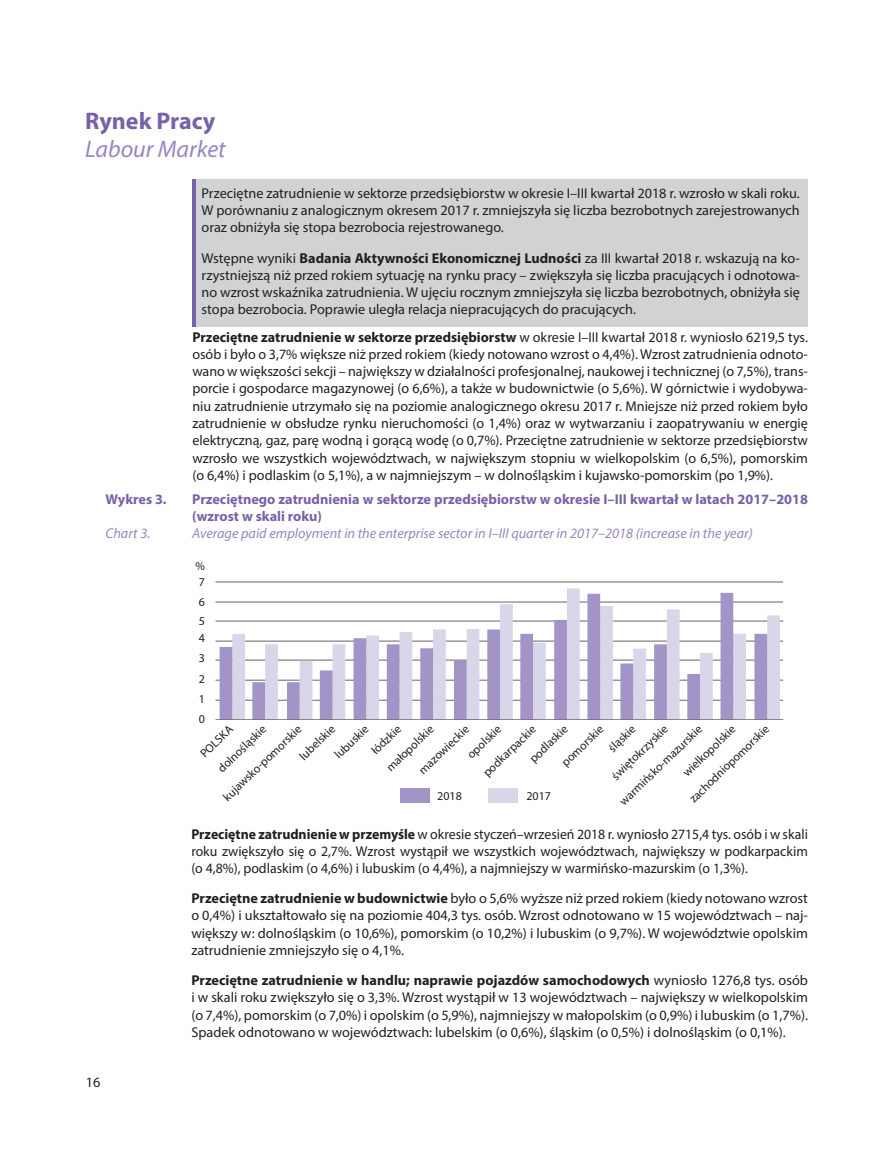
<style>
.page{position:relative;width:893px;height:1149px;background:#fff}
.page>*{position:absolute;margin:0;border:0;box-sizing:border-box;transform-origin:0 0}
.t1{font:italic 24px "Myriad Pro";color:#9786bf}
.t2{font:700 24px "Myriad Pro";color:#7761aa}
.t3{font:14.25px/17.2px "Myriad Pro";color:#231f20;text-align:justify}
.t4{font:700 14.25px/17.2px "Myriad Pro";color:#7761aa}
.t5{font:italic 14.25px "Myriad Pro";color:#9786bf}
.t6{font:12px/20.2px "Myriad Pro";color:#231f20}
.s1{font-weight:700}
</style>
<div class="page">
<hr style="left:192px;top:179px;width:4px;height:147px;background:#7761aa">
<div style="left:196px;top:179px;width:612px;height:65px;background:#d1d2d4"></div>
<div style="left:196px;top:243px;width:612px;height:83px;background:#d1d2d4"></div>
<hr style="left:216px;top:581px;width:567px;height:1px;background:#231f20">
<hr style="left:216px;top:601px;width:567px;height:1px;background:#231f20">
<hr style="left:216px;top:620px;width:567px;height:1px;background:#231f20">
<hr style="left:216px;top:640px;width:567px;height:1px;background:#231f20">
<hr style="left:216px;top:659px;width:567px;height:1px;background:#231f20">
<hr style="left:216px;top:679px;width:567px;height:1px;background:#231f20">
<hr style="left:216px;top:699px;width:567px;height:1px;background:#231f20">
<svg style="left:567px;top:588px;width:213px;height:130px;fill:#dad6ea"></svg>
<svg style="left:220px;top:592px;width:547px;height:126px"></svg>
<hr style="left:216px;top:718px;width:567px;height:1px;background:#231f20">
<div style="left:488px;top:788px;width:30px;height:15px;background:#dad6ea"></div>
<div style="left:401px;top:788px;width:29px;height:15px;background:#a394c7"></div>
<h1 class="t2" style="left:85px;top:105px;width:132px">Rynek Pracy</h1>
<h1 class="t1" style="left:85px;top:134px;width:142px">Labour Market</h1>
<p class="t4" style="left:105px;top:489px;width:63px">Wykres 3.</p>
<p class="t5" style="left:105px;top:524px;width:46px">Chart 3.</p>
<p class="t3" style="left:86px;top:1072px;width:16px">16</p>
<p class="t3" style="left:202px;top:184px;width:600px">Przeciętne zatrudnienie w sektorze przedsiębiorstw w okresie I–III kwartał 2018 r. wzrosło w skali roku.<br>W porównaniu z analogicznym okresem 2017 r. zmniejszyła się liczba bezrobotnych zarejestrowanych oraz obniżyła się stopa bezrobocia rejestrowanego.</p>
<p class="t3" style="left:202px;top:249px;width:600px">Wstępne wyniki <span class="s1">Badania Aktywności Ekonomicznej Ludności</span> za III kwartał 2018 r. wskazują na ko&shy;rzystniejszą niż przed rokiem sytuację na rynku pracy – zwiększyła się liczba pracujących i odnotowa&shy;no wzrost wskaźnika zatrudnienia. W ujęciu rocznym zmniejszyła się liczba bezrobotnych, obniżyła się stopa bezrobocia. Poprawie uległa relacja niepracujących do pracujących.</p>
<p class="t3" style="left:192px;top:328px;width:617px"><span class="s1">Przeciętne zatrudnienie w sektorze przedsiębiorstw</span> w okresie I–III kwartał 2018 r. wyniosło 6219,5 tys. osób i było o 3,7% większe niż przed rokiem (kiedy notowano wzrost o 4,4%). Wzrost zatrudnienia odnoto&shy;wano w większości sekcji – największy w działalności profesjonalnej, naukowej i technicznej (o 7,5%), trans&shy;porcie i gospodarce magazynowej (o 6,6%), a także w budownictwie (o 5,6%). W górnictwie i wydobywa&shy;niu zatrudnienie utrzymało się na poziomie analogicznego okresu 2017 r. Mniejsze niż przed rokiem było zatrudnienie w obsłudze rynku nieruchomości (o 1,4%) oraz w wytwarzaniu i zaopatrywaniu w energię elektryczną, gaz, parę wodną i gorącą wodę (o 0,7%). Przeciętne zatrudnienie w sektorze przedsiębiorstw wzrosło we wszystkich województwach, w największym stopniu w wielkopolskim (o 6,5%), pomorskim (o 6,4%) i podlaskim (o 5,1%), a w najmniejszym – w dolnośląskim i kujawsko-pomorskim (po 1,9%).</p>
<p class="t4" style="left:192px;top:489px;width:617px">Przeciętnego zatrudnienia w sektorze przedsiębiorstw w okresie I–III kwartał w latach 2017–2018 (wzrost w skali roku)</p>
<p class="t5" style="left:192px;top:524px;width:562px">Average paid employment in the enterprise sector in I–III quarter in 2017–2018 (increase in the year)</p>
<p class="t6" style="left:196px;top:556px;width:11px">%</p>
<p class="t6" style="left:199px;top:571px;width:8px">7</p>
<p class="t6" style="left:199px;top:592px;width:8px;line-height:19px">6<br>5</p>
<p class="t6" style="left:199px;top:627px;width:8px;text-align:justify">4<br>3<br>2<br>1<br>0</p>
<p class="t6" style="left:194px;top:747px;width:66px;line-height:22.6px;rotate:-44deg">POLSKA dolnośląskie</p>
<p class="t6" style="left:508px;top:736px;width:50px;line-height:22px;text-indent:-43px;rotate:-44deg">podkarpackie podlaskie</p>
<p class="t6" style="left:556px;top:756px;width:55px;rotate:-44deg">pomorskie</p>
<p class="t6" style="left:603px;top:742px;width:34px;rotate:-44deg">śląskie</p>
<p class="t6" style="left:606px;top:770px;width:75px;rotate:-44deg">świętokrzyskie</p>
<p class="t6" style="left:294px;top:750px;width:46px;rotate:-44deg">lubelskie</p>
<p class="t6" style="left:329px;top:748px;width:44px;rotate:-44deg">lubuskie</p>
<p class="t6" style="left:366px;top:744px;width:38px;rotate:-44deg">łódzkie</p>
<p class="t6" style="left:446px;top:731px;width:44px;line-height:22.4px;text-indent:-46px;rotate:-44deg">mazowieckie opolskie</p>
<p class="t6" style="left:218px;top:791px;width:105px;rotate:-44deg">kujawsko-pomorskie</p>
<p class="t6" style="left:677px;top:766px;width:70px;rotate:-44deg">wielkopolskie</p>
<p class="t6" style="left:381px;top:761px;width:62px;rotate:-44deg">małopolskie</p>
<p class="t6" style="left:684px;top:792px;width:107px;rotate:-44deg">zachodniopomorskie</p>
<p class="t6" style="left:614px;top:795px;width:111px;rotate:-44deg">warmińsko-mazurskie</p>
<p class="t6" style="left:437px;top:785px;width:26px">2018</p>
<p class="t6" style="left:526px;top:785px;width:26px">2017</p>
<p class="t3" style="left:191px;top:824px;width:618px"><span class="s1">Przeciętne zatrudnienie w przemyśle</span> w okresie styczeń–wrzesień 2018 r. wyniosło 2715,4 tys. osób i w skali roku zwiększyło się o 2,7%. Wzrost wystąpił we wszystkich województwach, największy w podkarpackim (o 4,8%), podlaskim (o 4,6%) i lubuskim (o 4,4%), a najmniejszy w warmińsko-mazurskim (o 1,3%).</p>
<p class="t3" style="left:191px;top:889px;width:618px"><span class="s1">Przeciętne zatrudnienie w budownictwie</span> było o 5,6% wyższe niż przed rokiem (kiedy notowano wzrost o 0,4%) i ukształtowało się na poziomie 404,3 tys. osób. Wzrost odnotowano w 15 województwach – naj&shy;większy w: dolnośląskim (o 10,6%), pomorskim (o 10,2%) i lubuskim (o 9,7%). W województwie opolskim zatrudnienie zmniejszyło się o 4,1%.</p>
<p class="t3" style="left:191px;top:971px;width:618px"><span class="s1">Przeciętne zatrudnienie w handlu; naprawie pojazdów samochodowych</span> wyniosło 1276,8 tys. osób i w skali roku zwiększyło się o 3,3%. Wzrost wystąpił w 13 województwach – największy w wielkopolskim (o 7,4%), pomorskim (o 7,0%) i opolskim (o 5,9%), najmniejszy w małopolskim (o 0,9%) i lubuskim (o 1,7%).<br>Spadek odnotowano w województwach: lubelskim (o 0,6%), śląskim (o 0,5%) i dolnośląskim (o 0,1%).</p>
</div>
